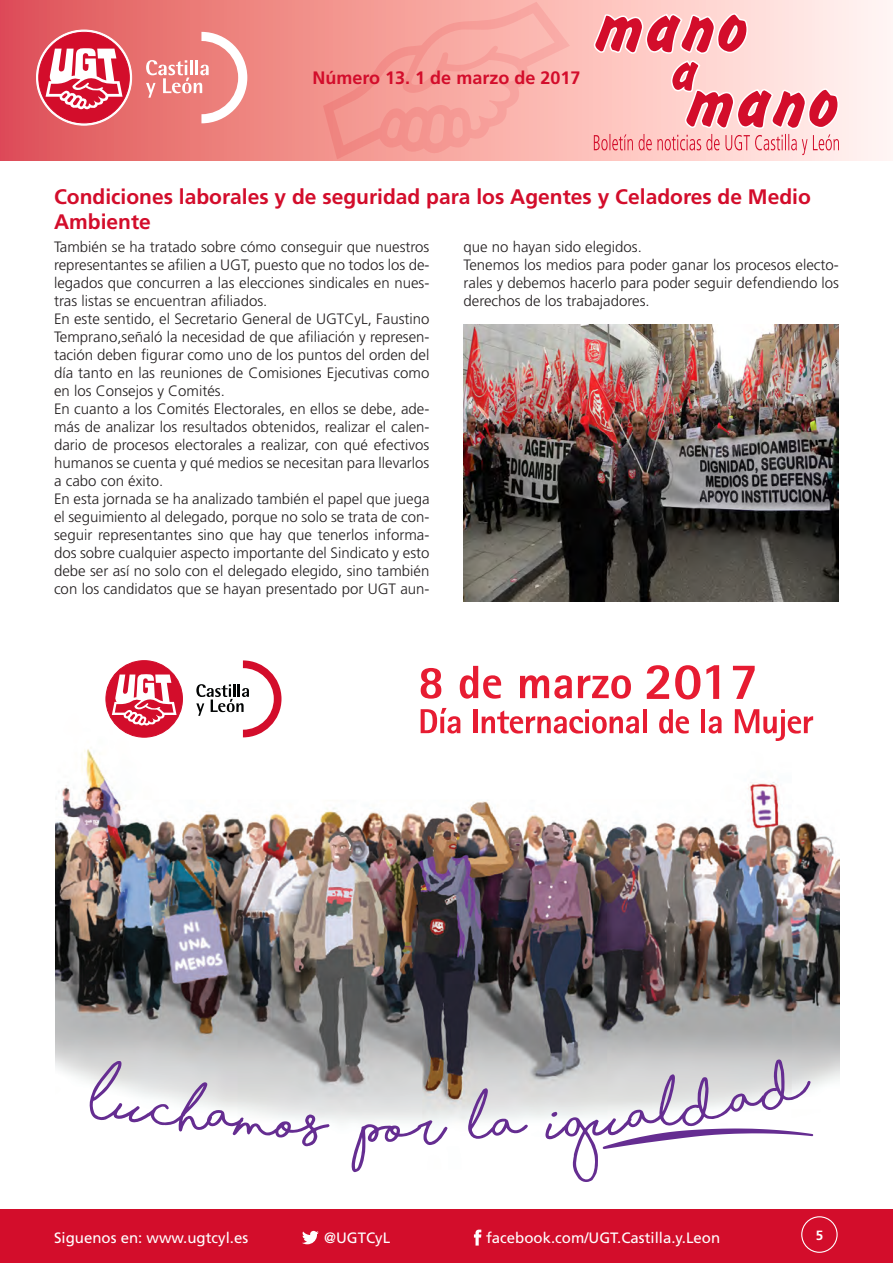
<style>
.page{position:relative;width:893px;height:1263px;background:#fff}
.page>*{position:absolute;margin:0;border:0;box-sizing:border-box;transform-origin:0 0}
.t1{font:800 52.2px "Rotis Sans Serif Std";color:#e71c32}
.t2{font:700 21px/25.2px "Frutiger LT Std";color:#d30d2b}
.t3{font:700 18px "Frutiger LT Std";color:#d30d2b}
.t4{font:300 15px/18px "Frutiger LT Std";color:#231f20;text-align:justify}
.t5{font:15px "Frutiger LT Std";color:#fff}
.t6{font:700 13.35px "Frutiger LT Std";color:#fff}
</style>
<div class="page">
<svg style="left:0;top:0;width:891px;height:161px;background:#f29c98"></svg>
<svg style="left:36px;top:30px;width:96px;height:95px"></svg>
<div style="left:39px;top:32px;width:90px;height:91px;background:#d30d2b;border-radius:50%"></div>
<svg style="left:46px;top:48px;width:77px;height:63px"></svg>
<svg style="left:146px;top:32px;width:101px;height:91px"></svg>
<div style="left:0;top:1209px;width:893px;height:54px;background:#d30d2b"></div>
<div style="left:801px;top:1216px;width:37px;height:37px;border:1px solid #fff;border-radius:50%"></div>
<svg style="left:593px;top:13px;width:247px;height:142px;background:#f5b0b3"></svg>
<svg style="left:302px;top:1231px;width:17px;height:13px"></svg>
<svg style="left:474px;top:1229px;width:7px;height:16px"></svg>
<img style="left:463px;top:324px;width:376px;height:278px">
<img style="left:56px;top:665px;width:783px;height:504px">
<svg style="left:421px;top:668px;width:20px;height:31px"></svg>
<svg style="left:460px;top:666px;width:41px;height:33px"></svg>
<svg style="left:520px;top:675px;width:52px;height:24px"></svg>
<svg style="left:578px;top:675px;width:53px;height:24px"></svg>
<svg style="left:421px;top:708px;width:39px;height:25px"></svg>
<hr style="left:474px;top:709px;width:4px;height:24px;background:#e71c32">
<svg style="left:482px;top:709px;width:157px;height:24px"></svg>
<hr style="left:643px;top:709px;width:4px;height:24px;background:#e71c32">
<svg style="left:659px;top:709px;width:30px;height:24px"></svg>
<hr style="left:701px;top:709px;width:4px;height:24px;background:#e71c32">
<svg style="left:709px;top:716px;width:12px;height:17px"></svg>
<svg style="left:735px;top:709px;width:78px;height:32px"></svg>
<svg style="left:89px;top:1061px;width:240px;height:86px"></svg>
<svg style="left:352px;top:1120px;width:95px;height:52px"></svg>
<svg style="left:468px;top:1088px;width:60px;height:51px"></svg>
<svg style="left:545px;top:1059px;width:268px;height:123px"></svg>
<svg style="left:104px;top:659px;width:80px;height:80px"></svg>
<div style="left:106px;top:661px;width:76px;height:76px;background:#d30d2b;border-radius:50%"></div>
<svg style="left:87px;top:674px;width:90px;height:59px"></svg>
<svg style="left:196px;top:660px;width:85px;height:77px"></svg>
<p class="t3" style="left:313px;top:68px;width:269px">Número 13. 1 de marzo de 2017</p>
<p class="t2" style="left:54px;top:184px;width:758px">Condiciones laborales y de seguridad para los Agentes y Celadores de Medio<br>Ambiente</p>
<p class="t4" style="left:54px;top:238px;width:377px">También se ha tratado sobre cómo conseguir que nuestros representantes se afilien a UGT, puesto que no todos los de&shy;legados que concurren a las elecciones sindicales en nues&shy;tras listas se encuentran afiliados.</p>
<p class="t4" style="left:54px;top:310px;width:377px">En este sentido, el Secretario General de UGTCyL, Faustino Temprano,señaló la necesidad de que afiliación y represen&shy;tación deben figurar como uno de los puntos del orden del día tanto en las reuniones de Comisiones Ejecutivas como en los Consejos y Comités.</p>
<p class="t4" style="left:54px;top:400px;width:377px">En cuanto a los Comités Electorales, en ellos se debe, ade&shy;más de analizar los resultados obtenidos, realizar el calen&shy;dario de procesos electorales a realizar, con qué efectivos humanos se cuenta y qué medios se necesitan para llevarlos a cabo con éxito.</p>
<p class="t4" style="left:54px;top:490px;width:377px">En esta jornada se ha analizado también el papel que juega el seguimiento al delegado, porque no solo se trata de con&shy;seguir representantes sino que hay que tenerlos informa&shy;dos sobre cualquier aspecto importante del Sindicato y esto debe ser así no solo con el delegado elegido, sino también con los candidatos que se hayan presentado por UGT aun-</p>
<p class="t4" style="left:463px;top:238px;width:180px">que no hayan sido elegidos.</p>
<p class="t4" style="left:463px;top:256px;width:377px">Tenemos los medios para poder ganar los procesos electo&shy;rales y debemos hacerlo para poder seguir defendiendo los derechos de los trabajadores.</p>
<p class="t1" style="left:644px;top:648px;width:116px">2017</p>
<p class="t5" style="left:54px;top:1229px;width:196px">Siguenos en: www.ugtcyl.es</p>
<p class="t5" style="left:324px;top:1229px;width:68px">@UGTCyL</p>
<p class="t5" style="left:486px;top:1229px;width:236px">facebook.com/UGT.Castilla.y.Leon</p>
<p class="t6" style="left:816px;top:1227px;width:9px">5</p>
</div>
